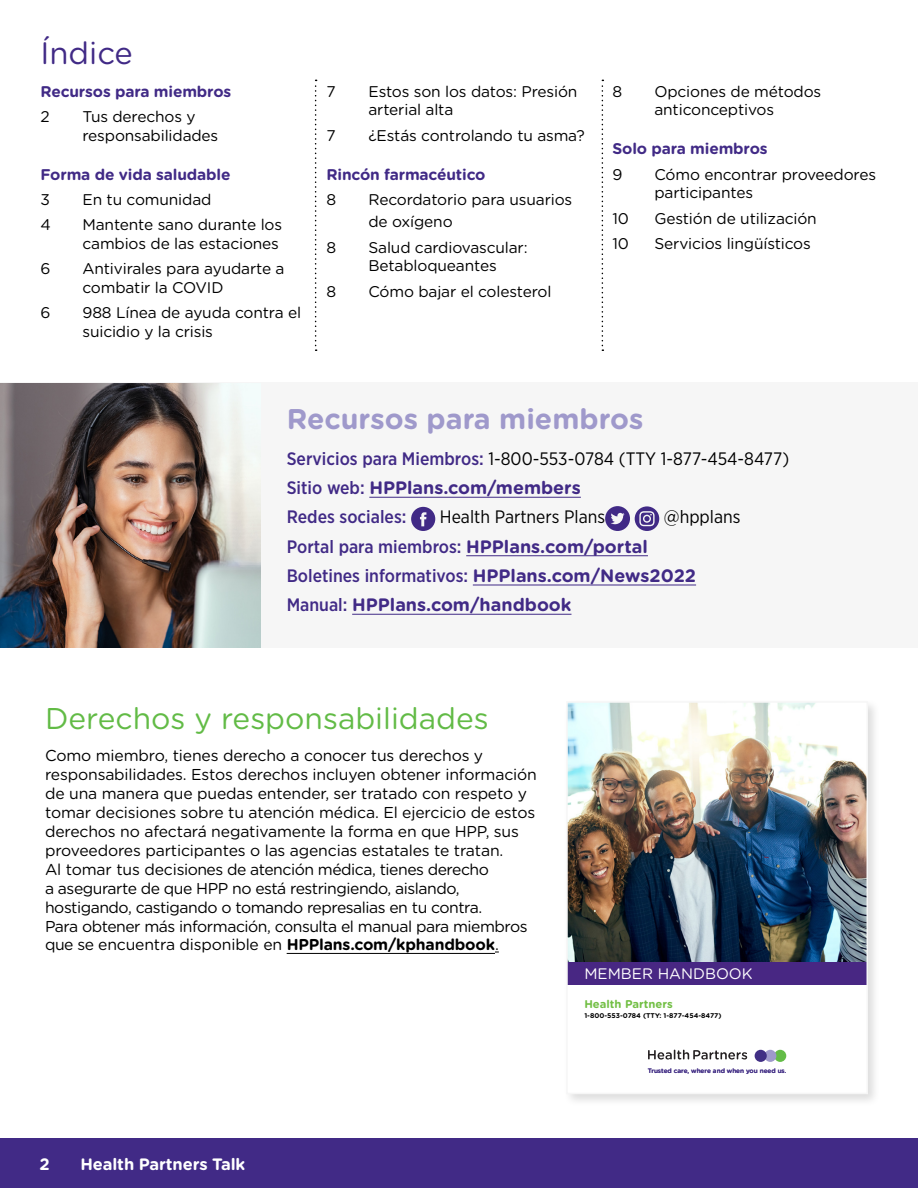
<style>
.page{position:relative;width:918px;height:1188px;background:#fff}
.page>*{position:absolute;margin:0;border:0;box-sizing:border-box;transform-origin:0 0}
.t1{font:31.05px "Gotham Rounded";color:#412a86}
.t2{font:30px "Gotham Rounded";color:#62bb46}
.t3{font:700 28.5px "Gotham Rounded";color:#9f99cb}
.t4{font:500 18px/29.2px "Gotham Narrow";color:#412a86}
.t5{font:18px "Gotham Narrow";color:#000}
.t6{font:700 18px "Gotham Rounded";color:#412a86}
.t7{font:700 16.5px "Gotham Rounded";letter-spacing:-.01em;color:#fff}
.t8{font:15.75px/18.9px "Gotham Rounded";letter-spacing:-.01em;color:#000}
.t9{font:15.45px/18.6px "Gotham Rounded";letter-spacing:-.01em;color:#000}
.t10{font:700 15.45px "Gotham Rounded";letter-spacing:-.01em;color:#412a86}
.t11{font:15.15px "Gotham Rounded";color:#fff}
.t12{font:700 11.25px "Gotham Rounded";color:#72bf44}
.t13{font:700 6.9px "Gotham Rounded";color:#000}
.t14{font:500 6.45px "Gotham Rounded";color:#472f88}
.s1{font-weight:500;color:#412a86}
.s2{font-family:"Gotham Narrow";font-weight:500}
.s3{font-family:"Gotham Rounded";font-weight:700}
.s4{font-weight:700}
</style>
<div class="page">
<div style="left:0;top:1138px;width:918px;height:50px;background:#412a86"></div>
<svg style="left:315px;top:80px;width:2px;height:271px"></svg>
<svg style="left:602px;top:80px;width:1px;height:271px"></svg>
<div style="left:0;top:383px;width:918px;height:265px;background:#f6f6f6"></div>
<img style="left:0;top:383px;width:260px;height:265px">
<div style="left:563px;top:698px;width:318px;height:409px;background:#000;opacity:.14"></div>
<div style="left:567px;top:702px;width:300px;height:392px;background:#fff"></div>
<img style="left:569px;top:704px;width:296px;height:259px">
<div style="left:567px;top:963px;width:300px;height:22px;background:#482783"></div>
<div style="left:774px;top:1050px;width:12px;height:12px;background:#63bc47;border-radius:50%"></div>
<div style="left:764px;top:1050px;width:12px;height:12px;background:#9e99cb;border-radius:50%"></div>
<div style="left:755px;top:1050px;width:12px;height:12px;background:#412f85;border-radius:50%"></div>
<svg style="left:648px;top:1050px;width:99px;height:10px"></svg>
<div style="left:566px;top:701px;width:302px;height:393px;border:2px solid #f6f6f6"></div>
<hr style="left:287px;top:953px;width:208px;height:1px;background:#000">
<hr style="left:369px;top:497px;width:212px;height:1px;background:#412a86">
<hr style="left:466px;top:555px;width:182px;height:1px;background:#412a86">
<hr style="left:473px;top:585px;width:223px;height:1px;background:#412a86">
<hr style="left:352px;top:614px;width:219px;height:1px;background:#412a86">
<svg style="left:411px;top:507px;width:24px;height:24px"></svg>
<svg style="left:605px;top:506px;width:54px;height:25px"></svg>
<h1 class="t1" style="left:40px;top:32px;width:94px">Índice</h1>
<p class="t10" style="left:40px;top:80px;width:192px">Recursos para miembros</p>
<p class="t9" style="left:40px;top:107px;width:11px">2</p>
<p class="t9" style="left:83px;top:107px;width:137px">Tus derechos y responsabilidades</p>
<p class="t10" style="left:40px;top:163px;width:192px">Forma de vida saludable</p>
<p class="t9" style="left:40px;top:189px;width:11px">3</p>
<p class="t9" style="left:83px;top:189px;width:130px">En tu comunidad</p>
<p class="t9" style="left:40px;top:215px;width:12px">4</p>
<p class="t9" style="left:82px;top:215px;width:201px">Mantente sano durante los cambios de las estaciones</p>
<p class="t9" style="left:40px;top:259px;width:12px">6</p>
<p class="t9" style="left:82px;top:259px;width:204px">Antivirales para ayudarte a combatir la COVID</p>
<p class="t9" style="left:40px;top:303px;width:12px">6</p>
<p class="t9" style="left:82px;top:303px;width:220px">988 Línea de ayuda contra el suicidio y la crisis</p>
<p class="t9" style="left:326px;top:81px;width:11px">7</p>
<p class="t9" style="left:368px;top:81px;width:210px">Estos son los datos: Presión arterial alta</p>
<p class="t9" style="left:326px;top:125px;width:11px">7</p>
<p class="t9" style="left:368px;top:125px;width:218px">¿Estás controlando tu asma?</p>
<p class="t10" style="left:326px;top:163px;width:161px">Rincón farmacéutico</p>
<p class="t9" style="left:326px;top:189px;width:11px">8</p>
<p class="t9" style="left:368px;top:188px;width:205px;line-height:22.4px">Recordatorio para usuarios de oxígeno</p>
<p class="t9" style="left:326px;top:237px;width:11px">8</p>
<p class="t9" style="left:368px;top:237px;width:161px">Salud cardiovascular:<br>Betabloqueantes</p>
<p class="t9" style="left:326px;top:281px;width:11px">8</p>
<p class="t9" style="left:368px;top:281px;width:184px">Cómo bajar el colesterol</p>
<p class="t9" style="left:612px;top:81px;width:11px">8</p>
<p class="t9" style="left:654px;top:81px;width:168px">Opciones de métodos anticonceptivos</p>
<p class="t10" style="left:612px;top:137px;width:157px">Solo para miembros</p>
<p class="t9" style="left:612px;top:164px;width:12px">9</p>
<p class="t9" style="left:654px;top:164px;width:223px">Cómo encontrar proveedores participantes</p>
<p class="t9" style="left:612px;top:208px;width:18px">10</p>
<p class="t9" style="left:654px;top:208px;width:164px">Gestión de utilización</p>
<p class="t9" style="left:612px;top:233px;width:18px">10</p>
<p class="t9" style="left:654px;top:233px;width:158px">Servicios lingüísticos</p>
<h3 class="t3" style="left:287px;top:398px;width:358px">Recursos para miembros</h3>
<p class="t5" style="left:287px;top:448px;width:504px"><span class="s1">Servicios para Miembros:</span> 1-800-553-0784 (TTY 1-877-454-8477)</p>
<p class="t6" style="left:287px;top:475px;width:296px"><span class="s2">Sitio web:</span> HPPlans.com/members</p>
<p class="t4" style="left:287px;top:502px;width:121px">Redes sociales:</p>
<p class="t5" style="left:440px;top:506px;width:167px">Health Partners Plans</p>
<p class="t5" style="left:664px;top:506px;width:78px">@hpplans</p>
<p class="t4" style="left:287px;top:532px;width:411px">Portal para miembros: <span class="s3">HPPlans.com/portal<br></span>Boletines informativos: <span class="s3">HPPlans.com/News2022</span></p>
<p class="t6" style="left:287px;top:592px;width:286px"><span class="s2">Manual:</span> HPPlans.com/handbook</p>
<h2 class="t2" style="left:45px;top:698px;width:445px">Derechos y responsabilidades</h2>
<p class="t8" style="left:45px;top:746px;width:493px">Como miembro, tienes derecho a conocer tus derechos y responsabilidades. Estos derechos incluyen obtener información de una manera que puedas entender, ser tratado con respeto y tomar decisiones sobre tu atención médica. El ejercicio de estos derechos no afectará negativamente la forma en que HPP, sus proveedores participantes o las agencias estatales te tratan.<br>Al tomar tus decisiones de atención médica, tienes derecho<br>a asegurarte de que HPP no está restringiendo, aislando, hostigando, castigando o tomando represalias en tu contra.<br>Para obtener más información, consulta el manual para miembros que se encuentra disponible en <span class="s4">HPPlans.com/kphandbook</span>.</p>
<p class="t7" style="left:40px;top:1152px;width:12px">2</p>
<p class="t7" style="left:81px;top:1152px;width:166px">Health Partners Talk</p>
<p class="t11" style="left:584px;top:963px;width:170px">MEMBER HANDBOOK</p>
<p class="t12" style="left:584px;top:996px;width:90px">Health Partners</p>
<p class="t13" style="left:584px;top:1011px;width:139px">1-800-553-0784 (TTY: 1-877-454-8477)</p>
<p class="t14" style="left:648px;top:1066px;width:140px">Trusted care, where and when you need us.</p>
</div>
